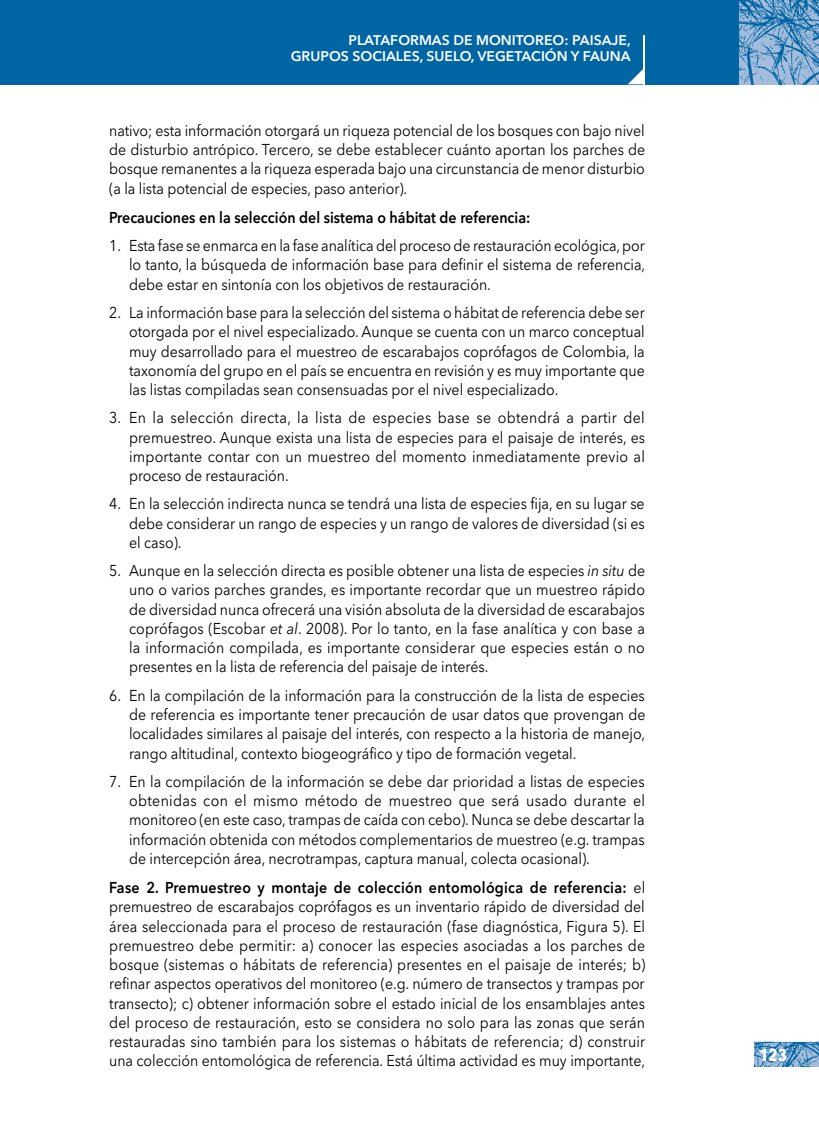
<style>
.page{position:relative;width:819px;height:1141px;background:#fff}
.page>*{position:absolute;margin:0;border:0;box-sizing:border-box;transform-origin:0 0}
.t1{font:700 condensed 17.5px "Avenir Next LT Pro";color:#fff}
.t2{font:15.75px/19.2px "Avenir Next LT Pro";color:#000;text-align:justify;scale:.9 1}
.t3{font:600 15.75px "Avenir Next LT Pro";color:#000;scale:.9 1}
.t4{font:600 14px/15.8px "Avenir Next LT Pro";color:#fff;text-align:right}
.s1{font-style:italic}
.s2{font-weight:600}
</style>
<div class="page">
<img style="left:754px;top:1042px;width:65px;height:25px">
<div style="left:0;top:0;width:739px;height:84px;background:#0065a3"></div>
<img style="left:739px;top:0;width:80px;height:84px">
<hr style="left:643px;top:35px;width:2px;height:49px;background:#fff">
<svg style="left:628px;top:69px;width:15px;height:15px"></svg>
<p class="t4" style="left:291px;top:32px;width:341px">PLATAFORMAS DE MONITOREO: PAISAJE,<br>GRUPOS SOCIALES, SUELO, VEGETACIÓN Y FAUNA</p>
<p class="t2" style="left:109px;top:121px;width:597px">nativo; esta información otorgará un riqueza potencial de los bosques con bajo nivel de disturbio antrópico. Tercero, se debe establecer cuánto aportan los parches de bosque remanentes a la riqueza esperada bajo una circunstancia de menor disturbio (a la lista potencial de especies, paso anterior).</p>
<p class="t3" style="left:109px;top:208px;width:469px">Precauciones en la selección del sistema o hábitat de referencia:</p>
<p class="t2" style="left:129px;top:236px;width:575px;text-indent:-20px">1. Esta fase se enmarca en la fase analítica del proceso de restauración ecológica, por lo tanto, la búsqueda de información base para definir el sistema de referencia, debe estar en sintonía con los objetivos de restauración.</p>
<p class="t2" style="left:129px;top:303px;width:574px;text-indent:-20px">2. La información base para la selección del sistema o hábitat de referencia debe ser otorgada por el nivel especializado. Aunque se cuenta con un marco conceptual muy desarrollado para el muestreo de escarabajos coprófagos de Colombia, la taxonomía del grupo en el país se encuentra en revisión y es muy importante que las listas compiladas sean consensuadas por el nivel especializado.</p>
<p class="t2" style="left:129px;top:408px;width:575px;text-indent:-20px">3. En la selección directa, la lista de especies base se obtendrá a partir del premuestreo. Aunque exista una lista de especies para el paisaje de interés, es importante contar con un muestreo del momento inmediatamente previo al proceso de restauración.</p>
<p class="t2" style="left:129px;top:494px;width:574px;text-indent:-20px">4. En la selección indirecta nunca se tendrá una lista de especies fija, en su lugar se debe considerar un rango de especies y un rango de valores de diversidad (si es el caso).</p>
<p class="t2" style="left:129px;top:561px;width:575px;text-indent:-20px">5. Aunque en la selección directa es posible obtener una lista de especies <span class="s1">in situ</span> de uno o varios parches grandes, es importante recordar que un muestreo rápido de diversidad nunca ofrecerá una visión absoluta de la diversidad de escarabajos coprófagos (Escobar <span class="s1">et al</span>. 2008). Por lo tanto, en la fase analítica y con base a la información compilada, es importante considerar que especies están o no presentes en la lista de referencia del paisaje de interés.</p>
<p class="t2" style="left:129px;top:686px;width:575px;text-indent:-20px">6. En la compilación de la información para la construcción de la lista de especies de referencia es importante tener precaución de usar datos que provengan de localidades similares al paisaje del interés, con respecto a la historia de manejo, rango altitudinal, contexto biogeográfico y tipo de formación vegetal.</p>
<p class="t2" style="left:129px;top:772px;width:575px;text-indent:-20px">7. En la compilación de la información se debe dar prioridad a listas de especies obtenidas con el mismo método de muestreo que será usado durante el monitoreo (en este caso, trampas de caída con cebo). Nunca se debe descartar la información obtenida con métodos complementarios de muestreo (e.g. trampas de intercepción área, necrotrampas, captura manual, colecta ocasional).</p>
<p class="t2" style="left:109px;top:878px;width:597px"><span class="s2">Fase 2. Premuestreo y montaje de colección entomológica de referencia:</span> el premuestreo de escarabajos coprófagos es un inventario rápido de diversidad del área seleccionada para el proceso de restauración (fase diagnóstica, Figura 5). El premuestreo debe permitir: a) conocer las especies asociadas a los parches de bosque (sistemas o hábitats de referencia) presentes en el paisaje de interés; b) refinar aspectos operativos del monitoreo (e.g. número de transectos y trampas por transecto); c) obtener información sobre el estado inicial de los ensamblajes antes del proceso de restauración, esto se considera no solo para las zonas que serán restauradas sino también para los sistemas o hábitats de referencia; d) construir una colección entomológica de referencia. Está última actividad es muy importante,</p>
<p class="t1" style="left:759px;top:1044px;width:29px">123</p>
</div>
